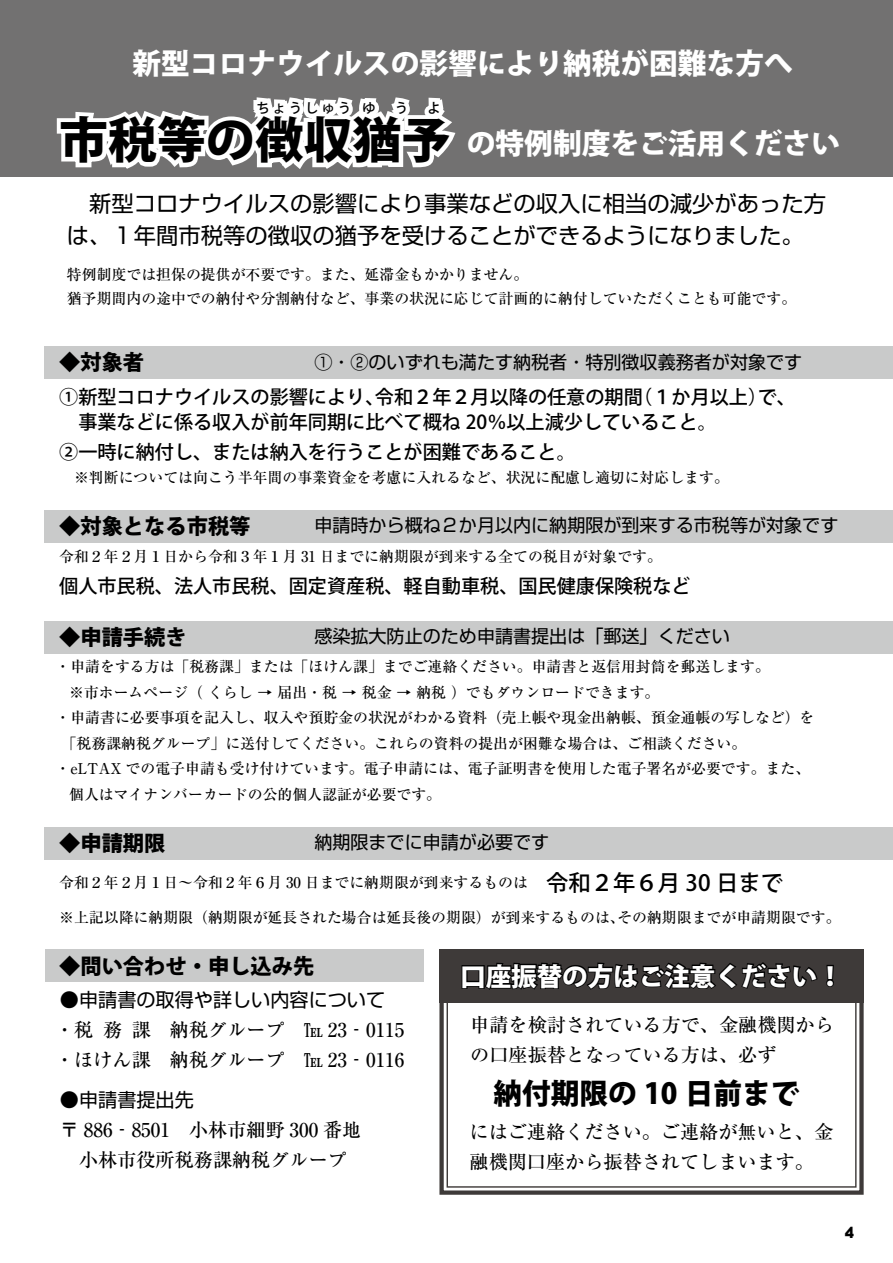
<style>
.page{position:relative;width:893px;height:1263px;background:#fff}
.page>*{position:absolute;margin:0;border:0;box-sizing:border-box;transform-origin:0 0}
.t1{font:800 48.9px "Koz Go Pro";color:#000}
.t2{font:800 28.65px "Koz Go Pro";color:#fff}
.t3{font:800 28.65px "Koz Go Pro";color:#000}
.t4{font:800 25.5px "Koz Go Pro";color:#fff}
.t5{font:22.35px/32px "Shin Go Pro";color:#000}
.t6{font:500 22.35px "Koz Go Pro";color:#000}
.t7{font:800 21.3px "Koz Go Pro";color:#000}
.t8{font:500 19.2px/29.7px "Ryumin Pro";color:#000}
.t9{font:500 19.2px/24.5px "Koz Go Pro";color:#000}
.t10{font:19.2px "Shin Go Pro";color:#000}
.t11{font:18px "Shin Go Pro";color:#000}
.t12{font:15.9px "DF Gothic EB WINP RKSJ H";color:#000}
.t13{font:500 14.85px/24.5px "Ryumin Pro";color:#000}
.t14{font:800 13.65px "Koz Go Pro";letter-spacing:.2em;color:#000}
.s1{font-family:"Ryumin Pro";font-weight:500}
</style>
<div class="page">
<div style="left:45px;top:346px;width:848px;height:32px;background:#c9caca"></div>
<div style="left:0;top:0;width:893px;height:176px;background:#727171"></div>
<svg style="left:439px;top:1002px;width:425px;height:193px"></svg>
<svg style="left:446px;top:1002px;width:411px;height:186px"></svg>
<svg style="left:53px;top:97px;width:410px;height:80px"></svg>
<div style="left:45px;top:510px;width:848px;height:32px;background:#c9caca"></div>
<div style="left:45px;top:621px;width:848px;height:32px;background:#c9caca"></div>
<div style="left:45px;top:827px;width:848px;height:32px;background:#c9caca"></div>
<div style="left:45px;top:949px;width:378px;height:33px;background:#c9caca"></div>
<div style="left:439px;top:949px;width:425px;height:53px;background:#3e3a39"></div>
<svg style="left:461px;top:962px;width:357px;height:28px"></svg>
<svg style="left:826px;top:965px;width:8px;height:22px"></svg>
<h2 class="t2" style="left:133px;top:44px;width:662px">新型コロナウイルスの影響により納税が困難な方へ</h2>
<h1 class="t1" style="left:59px;top:108px;width:393px">市税等の徴収猶予</h1>
<p class="t14" style="left:256px;top:99px;width:97px">ちょうしゅう</p>
<p class="t14" style="left:362px;top:99px;width:15px">ゆ</p>
<p class="t14" style="left:395px;top:99px;width:15px">う</p>
<p class="t14" style="left:427px;top:99px;width:15px">よ</p>
<h2 class="t2" style="left:467px;top:125px;width:375px">の特例制度をご活用ください</h2>
<h3 class="t5" style="left:67px;top:185px;width:760px">　新型コロナウイルスの影響により事業などの収入に相当の減少があった方は、１年間市税等の徴収の猶予を受けることができるようになりました。</h3>
<p class="t13" style="left:67px;top:261px;width:731px">特例制度では担保の提供が不要です。また、延滞金もかかりません。<br>猶予期間内の途中での納付や分割納付など、事業の状況に応じて計画的に納付していただくことも可能です。</p>
<h3 class="t7" style="left:59px;top:349px;width:87px">◆対象者</h3>
<p class="t11" style="left:314px;top:347px;width:489px">①・②のいずれも満たす納税者・特別徴収義務者が対象です</p>
<p class="t9" style="left:375px;top:386px;width:269px">令和２年２月以降の任意の期間</p>
<p class="t9" style="left:59px;top:386px;width:659px">①新型コロナウイルスの影響により、<br>　事業などに係る収入が前年同期に比べて概ね 20％以上減少していること。</p>
<p class="t9" style="left:59px;top:441px;width:518px">②一時に納付し、または納入を行うことが困難であること。</p>
<p class="t9" style="left:633px;top:386px;width:164px">（１か月以上で）、</p>
<p class="t13" style="left:59px;top:464px;width:671px">　※判断については向こう半年間の事業資金を考慮に入れるなど、状況に配慮し適切に対応します。</p>
<h3 class="t7" style="left:59px;top:512px;width:193px">◆対象となる市税等</h3>
<p class="t13" style="left:59px;top:543px;width:604px">令和２年２月１日から令和３年１月 31 日までに納期限が到来する全ての税目が対象です。</p>
<p class="t9" style="left:59px;top:575px;width:633px">個人市民税、法人市民税、固定資産税、軽自動車税、国民健康保険税など</p>
<h3 class="t7" style="left:59px;top:623px;width:129px">◆申請手続き</h3>
<p class="t13" style="left:55px;top:654px;width:716px">・申請をする方は「税務課」または「ほけん課」までご連絡ください。申請書と返信用封筒を郵送します。</p>
<p class="t13" style="left:69px;top:679px;width:592px">※市ホームページ（くらし → 届出・税 → 税金 → 納税）でもダウンロードできます。</p>
<p class="t13" style="left:55px;top:705px;width:760px">・申請書に必要事項を記入し、収入や預貯金の状況がわかる資料（売上帳や現金出納帳、預金通帳の写しなど）を</p>
<p class="t13" style="left:62px;top:730px;width:686px">「税務課納税グループ」に送付してください。これらの資料の提出が困難な場合は、ご相談ください。</p>
<p class="t13" style="left:55px;top:756px;width:756px">・eLTAX での電子申請も受け付けています。電子申請には、電子証明書を使用した電子署名が必要です。また、</p>
<p class="t13" style="left:69px;top:781px;width:374px">個人はマイナンバーカードの公的個人認証が必要です。</p>
<p class="t11" style="left:314px;top:511px;width:526px">申請時から概ね２か月以内に納期限が到来する市税等が対象です</p>
<p class="t11" style="left:314px;top:622px;width:417px">感染拡大防止のため申請書提出は「郵送」ください</p>
<h3 class="t7" style="left:59px;top:829px;width:108px">◆申請期限</h3>
<p class="t13" style="left:59px;top:869px;width:470px">令和２年２月１日～令和２年６月 30 日までに納期限が到来するものは</p>
<p class="t11" style="left:314px;top:828px;width:236px">納期限までに申請が必要です</p>
<h3 class="t6" style="left:546px;top:868px;width:239px">令和２年６月 30 日まで</h3>
<p class="t13" style="left:59px;top:904px;width:567px">※上記以降に納期限（納期限が延長された場合は延長後の期限）が到来するものは、</p>
<p class="t13" style="left:617px;top:904px;width:225px">その納期限までが申請期限です。</p>
<h3 class="t7" style="left:59px;top:952px;width:257px">◆問い合わせ・申し込み先</h3>
<p class="t10" style="left:60px;top:984px;width:327px"><span class="s1">●</span>申請書の取得や詳しい内容について</p>
<p class="t8" style="left:304px;top:1014px;width:102px">TEL 23‐0115</p>
<p class="t8" style="left:55px;top:1014px;width:231px">・税務課　納税グループ</p>
<p class="t8" style="left:55px;top:1043px;width:231px">・ほけん課　納税グループ</p>
<p class="t8" style="left:304px;top:1043px;width:102px">TEL 23‐0116</p>
<h3 class="t4" style="left:460px;top:960px;width:384px">口座振替の方はご注意ください!</h3>
<p class="t8" style="left:470px;top:1008px;width:365px">申請を検討されている方で、金融機関からの口座振替となっている方は、必ず</p>
<h2 class="t3" style="left:493px;top:1074px;width:308px">納付期限の 10 日前まで</h2>
<p class="t10" style="left:60px;top:1084px;width:135px"><span class="s1">●</span>申請書提出先</p>
<p class="t8" style="left:60px;top:1114px;width:303px">〒 886‐8501　小林市細野 300 番地　小林市役所税務課納税グループ</p>
<p class="t8" style="left:470px;top:1116px;width:365px">にはご連絡ください。ご連絡が無いと、金融機関口座から振替されてしまいます。</p>
<p class="t12" style="left:841px;top:1225px;width:17px">４</p>
</div>
